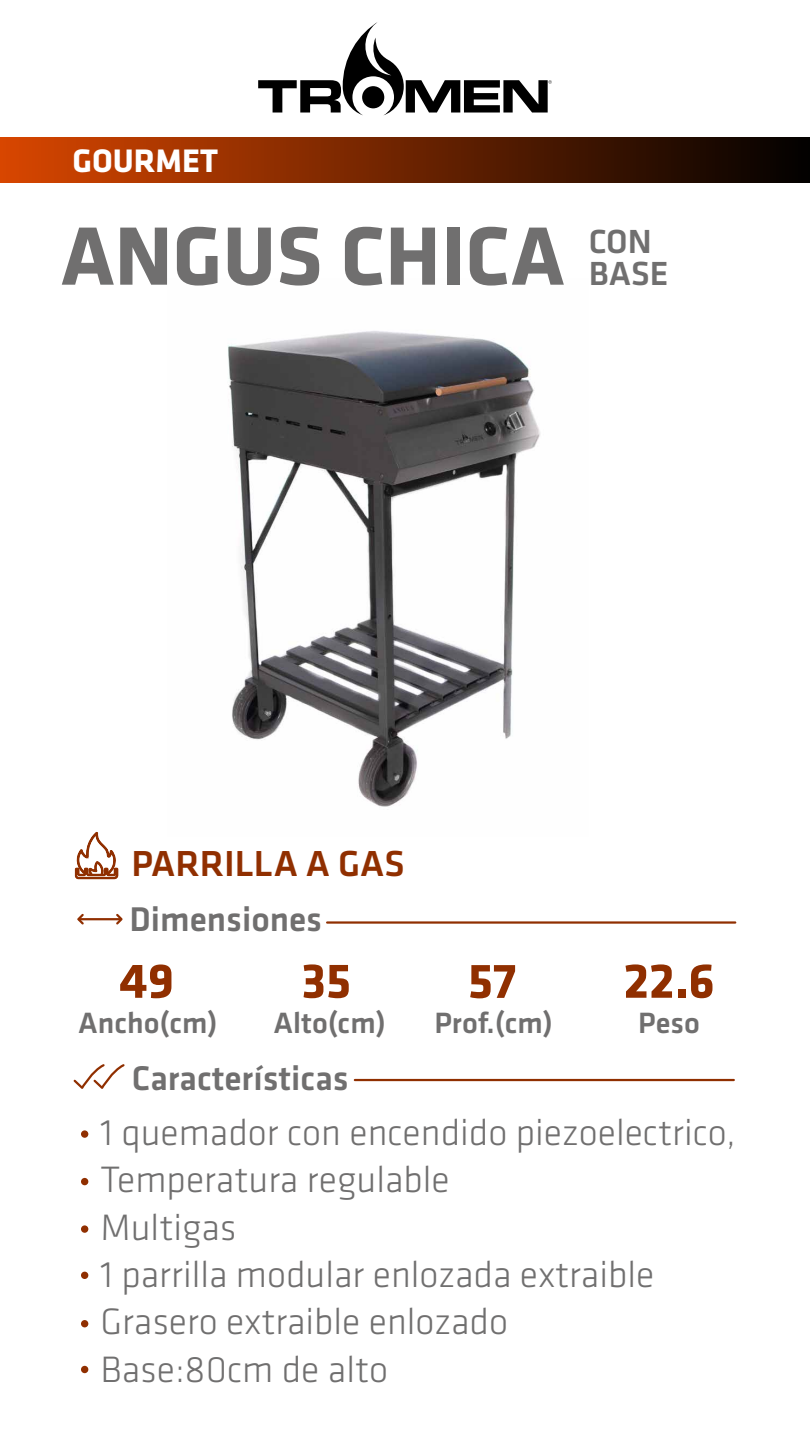
<style>
.page{position:relative;width:810px;height:1440px;background:#fff}
.page>*{position:absolute;margin:0;border:0;box-sizing:border-box;transform-origin:0 0}
.t1{font:700 85.72px "Klavika";color:#706f6f}
.t2{font:700 50.78px "Klavika";color:#902f00}
.t3{font:300 38.1px/47.4px "Klavika";color:#706f6f}
.t4{font:500 37.5px "Klavika";color:#902f00}
.t5{font:500 35.55px "Klavika";color:#706f6f}
.t6{font:500 34.65px/32.2px "Klavika";color:#706f6f}
.t7{font:700 33.75px "Klavika";color:#fff}
.t8{font:500 30.45px "Klavika";color:#706f6f}
</style>
<div class="page">
<img style="left:228px;top:331px;width:312px;height:476px">
<svg style="left:258px;top:22px;width:294px;height:93px"></svg>
<hr style="left:327px;top:921px;width:408px;height:3px;background:#902f00">
<hr style="left:355px;top:1079px;width:379px;height:2px;background:#902f00">
<svg style="left:73px;top:1064px;width:52px;height:25px"></svg>
<div style="left:81px;top:1130px;width:7px;height:8px;background:#902f00;border-radius:50%"></div>
<div style="left:81px;top:1178px;width:7px;height:7px;background:#902f00;border-radius:50%"></div>
<div style="left:81px;top:1225px;width:7px;height:8px;background:#902f00;border-radius:50%"></div>
<div style="left:81px;top:1272px;width:7px;height:7px;background:#902f00;border-radius:50%"></div>
<div style="left:81px;top:1320px;width:7px;height:7px;background:#902f00;border-radius:50%"></div>
<div style="left:81px;top:1366px;width:7px;height:7px;background:#902f00;border-radius:50%"></div>
<div style="left:0;top:138px;width:810px;height:45px;background:linear-gradient(to right,#d84600,#020100)"></div>
<svg style="left:75px;top:831px;width:48px;height:94px"></svg>
<p class="t7" style="left:72px;top:143px;width:147px">GOURMET</p>
<h1 class="t1" style="left:61px;top:210px;width:505px">ANGUS CHICA</h1>
<p class="t6" style="left:589px;top:226px;width:81px">CON<br>BASE</p>
<p class="t4" style="left:131px;top:843px;width:275px">PARRILLA A GAS</p>
<p class="t5" style="left:129px;top:900px;width:194px">Dimensiones</p>
<h2 class="t2" style="left:119px;top:953px;width:56px">49</h2>
<h2 class="t2" style="left:301px;top:953px;width:51px">35</h2>
<h2 class="t2" style="left:468px;top:953px;width:50px">57</h2>
<p class="t8" style="left:78px;top:1006px;width:141px">Ancho(cm)</p>
<p class="t8" style="left:274px;top:1006px;width:114px">Alto(cm)</p>
<p class="t8" style="left:434px;top:1006px;width:120px">Prof.(cm)</p>
<h2 class="t2" style="left:624px;top:953px;width:93px">22.6</h2>
<p class="t8" style="left:638px;top:1007px;width:63px">Peso</p>
<p class="t5" style="left:132px;top:1059px;width:218px">Características</p>
<p class="t3" style="left:101px;top:1109px;width:637px">1 quemador con encendido piezoelectrico,<br>Temperatura regulable<br>Multigas<br>1 parrilla modular enlozada extraible<br>Grasero extraible enlozado<br>Base:80cm de alto</p>
</div>
